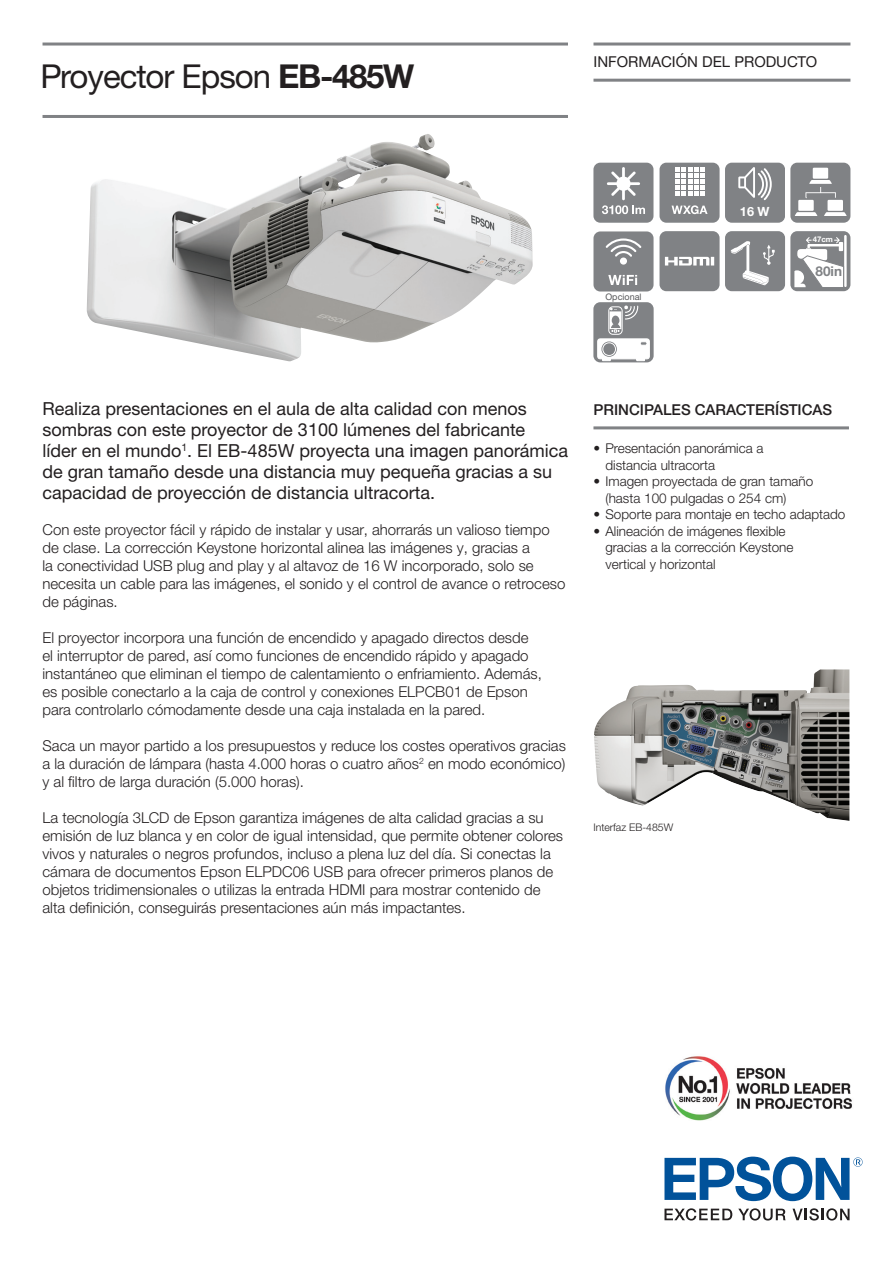
<style>
.page{position:relative;width:893px;height:1263px;background:#fff}
.page>*{position:absolute;margin:0;border:0;box-sizing:border-box;transform-origin:0 0}
.t1{font:33px "Helvetica Neue LTW1 G";letter-spacing:-.03em;color:#231f20}
.t2{font:18px/21px "Helvetica Neue LTW1 G";color:#231f20}
.t3{font:300 15px/18px "Helvetica Neue LTW1 G";color:#231f20}
.t4{font:500 15px "Helvetica Neue LTW1 G";color:#231f20}
.t5{font:15px "Helvetica Neue LTW1 G";color:#231f20}
.t6{font:300 13.5px/16.5px "Helvetica Neue LTW1 G";color:#231f20}
.t7{font:700 13.5px "Helvetica Neue LT Com";color:#808285}
.t8{font:700 12.75px "Helvetica Neue LT Com";color:#fff}
.t9{font:300 10.5px "Helvetica Neue LTW1 G";color:#231f20}
.t10{font:9px "Helvetica Neue LTW1 G";color:#57585a}
.t11{font:700 7.8px "Helvetica Neue LT Com";color:#fff}
.s1{font-weight:700}
</style>
<div class="page">
<hr style="left:593px;top:43px;width:257px;height:3px;background:#808285">
<hr style="left:593px;top:79px;width:257px;height:3px;background:#808285">
<svg style="left:664px;top:1208px;width:68px;height:12px"></svg>
<svg style="left:738px;top:1208px;width:48px;height:12px"></svg>
<svg style="left:792px;top:1208px;width:57px;height:12px"></svg>
<svg style="left:664px;top:1156px;width:199px;height:45px"></svg>
<hr style="left:43px;top:115px;width:525px;height:3px;background:#808285">
<hr style="left:43px;top:43px;width:525px;height:3px;background:#808285">
<img style="left:87px;top:134px;width:446px;height:228px">
<hr style="left:593px;top:426px;width:256px;height:3px;background:#808285">
<img style="left:594px;top:669px;width:255px;height:152px">
<div style="left:659px;top:163px;width:61px;height:60px;background:#808285;border-radius:7px"></div>
<svg style="left:672px;top:205px;width:36px;height:9px"></svg>
<svg style="left:675px;top:167px;width:30px;height:29px"></svg>
<div style="left:593px;top:163px;width:60px;height:60px;background:#808285;border-radius:7px"></div>
<svg style="left:602px;top:167px;width:43px;height:47px"></svg>
<div style="left:725px;top:231px;width:60px;height:60px;background:#808285;border-radius:7px"></div>
<svg style="left:730px;top:241px;width:45px;height:45px"></svg>
<div style="left:659px;top:231px;width:61px;height:60px;background:#808285;border-radius:7px"></div>
<svg style="left:665px;top:257px;width:49px;height:9px"></svg>
<div style="left:790px;top:163px;width:60px;height:60px;background:#808285;border-radius:7px"></div>
<div style="left:827px;top:200px;width:16px;height:11px;background:#fff"></div>
<svg style="left:824px;top:212px;width:23px;height:4px"></svg>
<div style="left:798px;top:200px;width:16px;height:11px;background:#fff"></div>
<svg style="left:795px;top:212px;width:22px;height:4px"></svg>
<div style="left:813px;top:168px;width:15px;height:11px;background:#fff"></div>
<svg style="left:805px;top:180px;width:31px;height:18px"></svg>
<div style="left:725px;top:163px;width:59px;height:60px;background:#808285;border-radius:7px"></div>
<svg style="left:738px;top:167px;width:34px;height:33px"></svg>
<div style="left:593px;top:231px;width:60px;height:60px;background:#808285;border-radius:7px"></div>
<svg style="left:608px;top:275px;width:29px;height:10px"></svg>
<div style="left:620px;top:257px;width:7px;height:8px;background:#fff;border-radius:50%"></div>
<svg style="left:606px;top:238px;width:35px;height:19px"></svg>
<div style="left:790px;top:231px;width:60px;height:60px;background:#808285;border-radius:7px"></div>
<hr style="left:844px;top:235px;width:3px;height:52px;background:#fff">
<svg style="left:794px;top:237px;width:50px;height:51px"></svg>
<div style="left:593px;top:302px;width:60px;height:60px;background:#808285;border-radius:7px"></div>
<div style="left:609px;top:307px;width:13px;height:27px;border:1px solid #fff;border-radius:4px"></div>
<svg style="left:610px;top:305px;width:28px;height:27px"></svg>
<svg style="left:597px;top:339px;width:52px;height:22px"></svg>
<img style="left:665px;top:1056px;width:187px;height:65px">
<h1 class="t1" style="left:40px;top:56px;width:375px">Proyector Epson <span class="s1">EB-485W</span></h1>
<p class="t5" style="left:593px;top:52px;width:225px">INFORMACIÓN DEL PRODUCTO</p>
<p class="t10" style="left:605px;top:291px;width:38px">Opcional</p>
<p class="t8" style="left:740px;top:203px;width:31px">16 W</p>
<p class="t11" style="left:813px;top:234px;width:22px">47cm</p>
<p class="t7" style="left:816px;top:263px;width:28px">80in</p>
<p class="t2" style="left:42px;top:398px;width:527px">Realiza presentaciones en el aula de alta calidad con menos sombras con este proyector de 3100 lúmenes del fabricante<br>líder en el mundo<sup>1</sup>. El EB-485W proyecta una imagen panorámica de gran tamaño desde una distancia muy pequeña gracias a su capacidad de proyección de distancia ultracorta.</p>
<p class="t3" style="left:42px;top:521px;width:524px">Con este proyector fácil y rápido de instalar y usar, ahorrarás un valioso tiempo de clase. La corrección Keystone horizontal alinea las imágenes y, gracias a<br>la conectividad USB plug and play y al altavoz de 16 W incorporado, solo se necesita un cable para las imágenes, el sonido y el control de avance o retroceso de páginas.</p>
<p class="t3" style="left:42px;top:629px;width:501px">El proyector incorpora una función de encendido y apagado directos desde el interruptor de pared, así como funciones de encendido rápido y apagado instantáneo que eliminan el tiempo de calentamiento o enfriamiento. Además, es posible conectarlo a la caja de control y conexiones ELPCB01 de Epson para controlarlo cómodamente desde una caja instalada en la pared.</p>
<p class="t3" style="left:42px;top:737px;width:525px;text-align:justify">Saca un mayor partido a los presupuestos y reduce los costes operativos gracias a la duración de lámpara (hasta 4.000 horas o cuatro años<sup>2</sup> en modo económico) y al filtro de larga duración (5.000 horas).</p>
<p class="t3" style="left:42px;top:809px;width:522px">La tecnología 3LCD de Epson garantiza imágenes de alta calidad gracias a su emisión de luz blanca y en color de igual intensidad, que permite obtener colores vivos y naturales o negros profundos, incluso a plena luz del día. Si conectas la cámara de documentos Epson ELPDC06 USB para ofrecer primeros planos de objetos tridimensionales o utilizas la entrada HDMI para mostrar contenido de alta definición, conseguirás presentaciones aún más impactantes.</p>
<p class="t4" style="left:593px;top:401px;width:240px">PRINCIPALES CARACTERÍSTICAS</p>
<p class="t6" style="left:605px;top:440px;width:160px;text-indent:-12px">• Presentación panorámica a distancia ultracorta</p>
<p class="t6" style="left:605px;top:473px;width:209px;text-indent:-12px">• Imagen proyectada de gran tamaño (hasta 100 pulgadas o 254 cm)</p>
<p class="t6" style="left:593px;top:506px;width:253px">• Soporte para montaje en techo adaptado</p>
<p class="t6" style="left:605px;top:523px;width:190px;text-indent:-12px">• Alineación de imágenes flexible gracias a la corrección Keystone vertical y horizontal</p>
<p class="t9" style="left:593px;top:820px;width:81px">Interfaz EB-485W</p>
</div>
